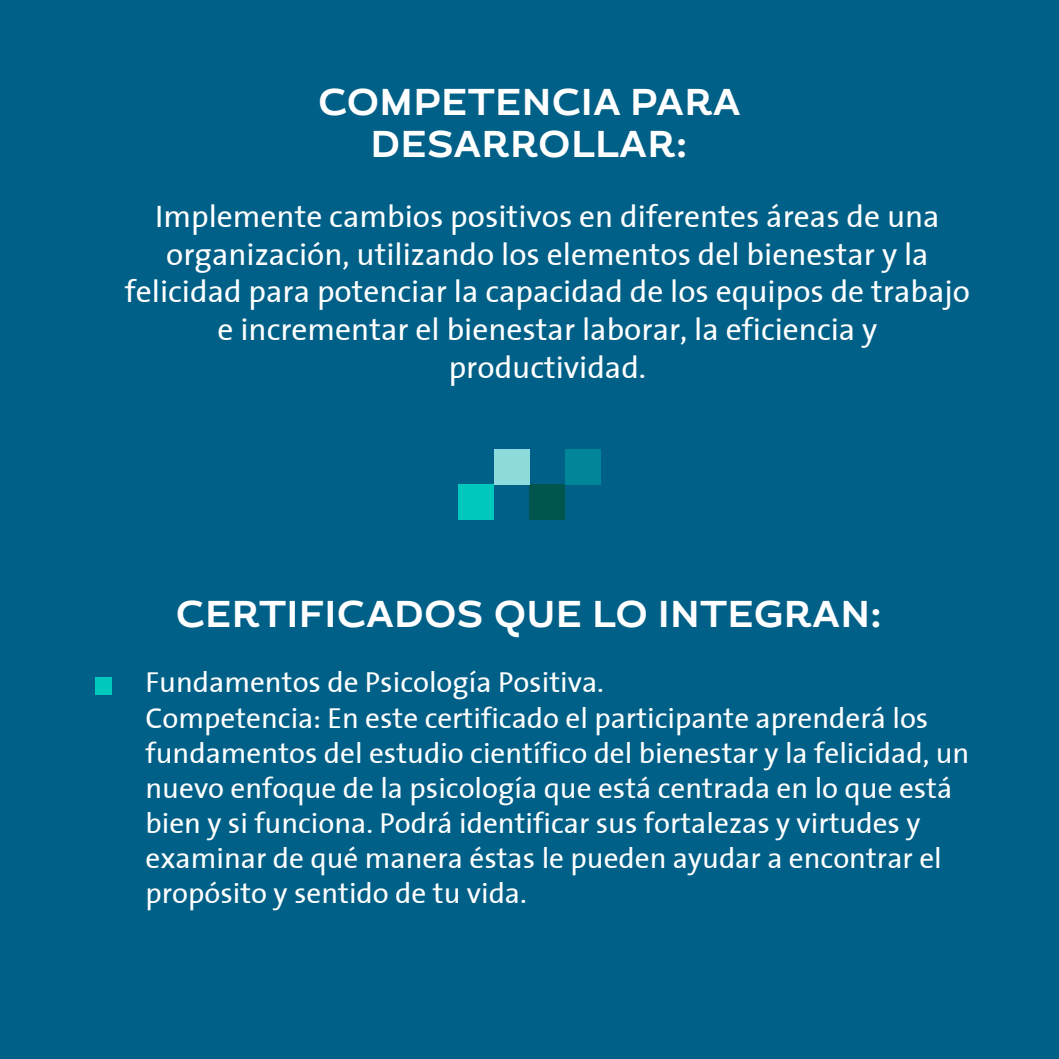
<style>
.page{position:relative;width:1059px;height:1059px;background:#006087}
.page>*{position:absolute;margin:0;border:0;box-sizing:border-box;transform-origin:0 0}
.t1{font:700 37.35px/41.4px "Magallanes";letter-spacing:.025em;color:#fff;text-align:center}
.t2{font:31.5px/37.8px "The Sans";color:#fff;text-align:center}
.t3{font:29.25px/35.1px "The Sans";color:#fff}
</style>
<div class="page">
<div style="left:565px;top:449px;width:35px;height:35px;background:#008599"></div>
<div style="left:529px;top:484px;width:36px;height:36px;background:#00554c"></div>
<div style="left:494px;top:449px;width:35px;height:35px;background:#8ddcdb"></div>
<div style="left:459px;top:484px;width:35px;height:36px;background:#00c8bc"></div>
<div style="left:95px;top:677px;width:16px;height:18px;background:#00c8bc"></div>
<p class="t1" style="left:318px;top:83px;width:423px">COMPETENCIA PARA<br>DESARROLLAR:</p>
<p class="t2" style="left:125px;top:196px;width:846px">Implemente cambios positivos en diferentes áreas de una organización, utilizando los elementos del bienestar y la felicidad para potenciar la capacidad de los equipos de trabajo e incrementar el bienestar laborar, la eficiencia y productividad.</p>
<p class="t1" style="left:176px;top:594px;width:707px">CERTIFICADOS QUE LO INTEGRAN:</p>
<p class="t3" style="left:145px;top:664px;width:825px">Fundamentos de Psicología Positiva.<br>Competencia: En este certificado el participante aprenderá los fundamentos del estudio científico del bienestar y la felicidad, un nuevo enfoque de la psicología que está centrada en lo que está bien y si funciona. Podrá identificar sus fortalezas y virtudes y examinar de qué manera éstas le pueden ayudar a encontrar el propósito y sentido de tu vida.</p>
</div>
